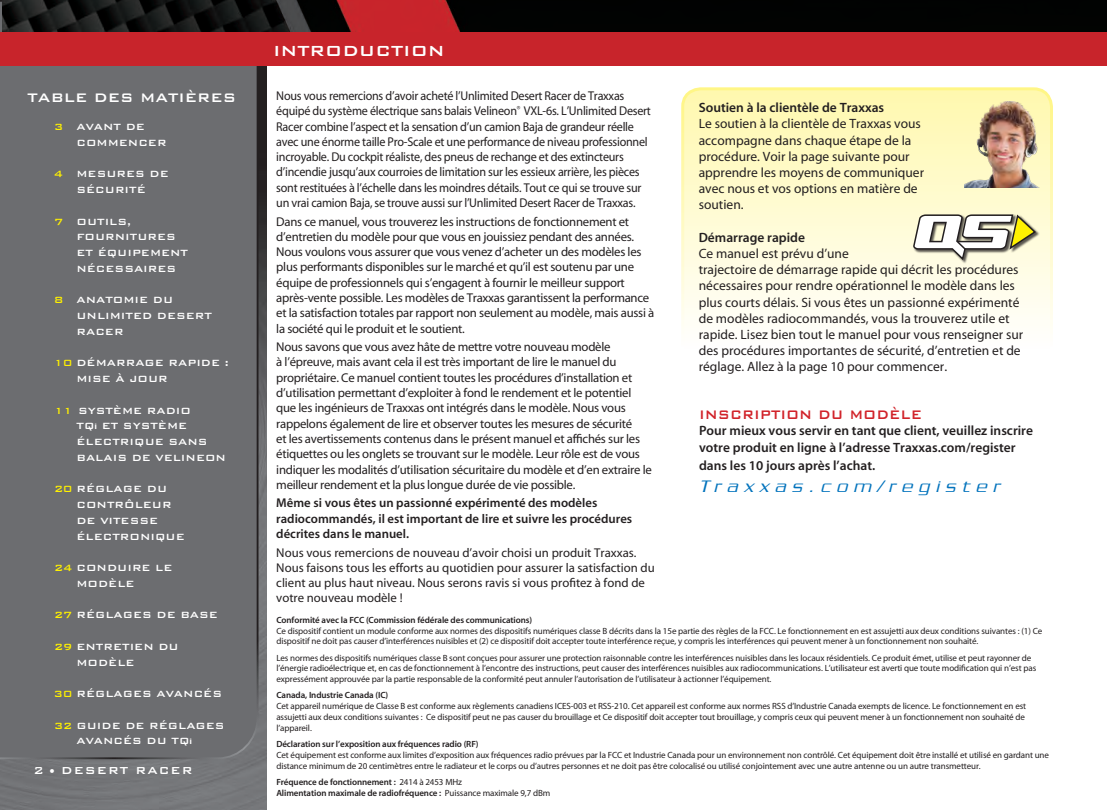
<style>
.page{position:relative;width:1107px;height:810px;background:#fff}
.page>*{position:absolute;margin:0;border:0;box-sizing:border-box;transform-origin:0 0}
.t1{font:19.5px "Bank Gothic Medium BT";color:#fff}
.t2{font:italic 300 18px "Serpentine";letter-spacing:.35em;color:#0072bc}
.t3{font:16.5px "Bank Gothic Medium BT";color:#d1232a;scale:.91 1}
.t4{font:16.5px "Bank Gothic Medium BT";color:#fff}
.t5{font:13.5px/16.2px "Myriad";color:#231f20}
.t6{font:600 13.5px/16.6px "Myriad";color:#231f20}
.t7{font:13.5px "Bank Gothic Medium BT";letter-spacing:.075em;color:#fff}
.t8{font:12.75px/15.3px "Myriad";letter-spacing:-.02em;color:#231f20}
.t9{font:12.75px/15.3px "Myriad";letter-spacing:-.02em;color:#231f20;scale:.95 1}
.t10{font:12.75px/15.3px "Myriad";color:#231f20}
.t11{font:600 12.75px/15.3px "Myriad";color:#231f20}
.t12{font:12px/15.8px "Bank Gothic Medium BT";color:#fff}
.t13{font:9px/10.8px "Myriad";letter-spacing:-.01em;color:#231f20}
.t14{font:600 9px/10.8px "Myriad";letter-spacing:-.01em;color:#231f20}
.s1{color:#fff101}
.s2{font-family:"Arial";font-weight:700;font-size:7.5px}
.s3{font-weight:600}
.s4{font-weight:400}
</style>
<div class="page">
<img style="left:0;top:67px;width:267px;height:743px">
<div style="left:0;top:0;width:259px;height:760px;background:#6c6d70"></div>
<img style="left:3px;top:0;width:1104px;height:32px">
<div style="left:0;top:32px;width:1107px;height:34px;background:#c8242b"></div>
<svg style="left:685px;top:91px;width:364px;height:226px"></svg>
<div style="left:681px;top:87px;width:372px;height:354px;border:3px solid #fff;border-radius:18px"></div>
<div style="left:913px;top:215px;width:127px;height:49px;background:#231f20;opacity:.75"></div>
<svg style="left:912px;top:213px;width:125px;height:49px"></svg>
<img style="left:965px;top:101px;width:75px;height:87px">
<p class="t4" style="left:28px;top:89px;width:210px">TABLE DES MATIÈRES</p>
<p class="t12" style="left:76px;top:119px;width:92px;text-indent:-22px"><span class="s1">3</span> AVANT DE<br>COMMENCER</p>
<p class="t12" style="left:54px;top:166px;width:116px;text-align:center"><span class="s1">4</span> MESURES DE<br>SÉCURITÉ</p>
<p class="t12" style="left:76px;top:213px;width:113px;text-indent:-22px"><span class="s1">7</span> OUTILS,<br>FOURNITURES<br>ET ÉQUIPEMENT<br>NÉCESSAIRES</p>
<p class="t12" style="left:76px;top:292px;width:137px;text-indent:-22px"><span class="s1">8</span> ANATOMIE DU<br>UNLIMITED DESERT<br>RACER</p>
<p class="t12" style="left:76px;top:355px;width:154px;text-indent:-23px"><span class="s1">10</span> DÉMARRAGE RAPIDE :<br>MISE À JOUR</p>
<p class="t12" style="left:76px;top:402px;width:151px;text-indent:-22px"><span class="s1">11</span> SYSTÈME RADIO<br>TQ<span class="s2">i</span> ET SYSTÈME<br>ÉLECTRIQUE SANS<br>BALAIS DE VELINEON</p>
<p class="t12" style="left:76px;top:481px;width:110px;text-indent:-22px"><span class="s1">20</span> RÉGLAGE DU<br>CONTRÔLEUR<br>DE VITESSE<br>ÉLECTRONIQUE</p>
<p class="t12" style="left:76px;top:560px;width:98px;text-indent:-22px"><span class="s1">24</span> CONDUIRE LE<br>MODÈLE</p>
<p class="t12" style="left:54px;top:607px;width:165px"><span class="s1">27</span> RÉGLAGES DE BASE</p>
<p class="t12" style="left:76px;top:639px;width:104px;text-indent:-22px"><span class="s1">29</span> ENTRETIEN DU<br>MODÈLE</p>
<p class="t12" style="left:54px;top:686px;width:170px"><span class="s1">30</span> RÉGLAGES AVANCÉS</p>
<p class="t12" style="left:76px;top:717px;width:150px;text-indent:-22px"><span class="s1">32</span> GUIDE DE RÉGLAGES<br>AVANCÉS DU TQ<span class="s2">i</span></p>
<h3 class="t7" style="left:33px;top:763px;width:161px">2 • DESERT RACER</h3>
<p class="t1" style="left:273px;top:41px;width:173px">INTRODUCTION</p>
<p class="t9" style="left:276px;top:89px;width:396px">Nous vous remercions d’avoir acheté l’Unlimited Desert Racer de Traxxas équipé du système électrique sans balais Velineon<sup>®</sup> VXL-6s. L’Unlimited Desert Racer combine l’aspect et la sensation d’un camion Baja de grandeur réelle avec une énorme taille Pro-Scale et une performance de niveau professionnel incroyable. Du cockpit réaliste, des pneus de rechange et des extincteurs d’incendie jusqu’aux courroies de limitation sur les essieux arrière, les pièces sont restituées à l’échelle dans les moindres détails. Tout ce qui se trouve sur un vrai camion Baja, se trouve aussi sur l’Unlimited Desert Racer de Traxxas.</p>
<p class="t8" style="left:276px;top:214px;width:380px">Dans ce manuel, vous trouverez les instructions de fonctionnement et d’entretien du modèle pour que vous en jouissiez pendant des années.<br>Nous voulons vous assurer que vous venez d’acheter un des modèles les plus performants disponibles sur le marché et qu’il est soutenu par une équipe de professionnels qui s’engagent à fournir le meilleur support après-vente possible. Les modèles de Traxxas garantissent la performance et la satisfaction totales par rapport non seulement au modèle, mais aussi à la société qui le produit et le soutient.</p>
<p class="t8" style="left:276px;top:340px;width:377px">Nous savons que vous avez hâte de mettre votre nouveau modèle<br>à l’épreuve, mais avant cela il est très important de lire le manuel du propriétaire. Ce manuel contient toutes les procédures d’installation et d’utilisation permettant d’exploiter à fond le rendement et le potentiel que les ingénieurs de Traxxas ont intégrés dans le modèle. Nous vous rappelons également de lire et observer toutes les mesures de sécurité<br>et les avertissements contenus dans le présent manuel et affichés sur les étiquettes ou les onglets se trouvant sur le modèle. Leur rôle est de vous indiquer les modalités d’utilisation sécuritaire du modèle et d’en extraire le meilleur rendement et la plus longue durée de vie possible.</p>
<p class="t11" style="left:276px;top:496px;width:358px">Même si vous êtes un passionné expérimenté des modèles radiocommandés, il est important de lire et suivre les procédures décrites dans le manuel.</p>
<p class="t10" style="left:276px;top:545px;width:380px">Nous vous remercions de nouveau d’avoir choisi un produit Traxxas.<br>Nous faisons tous les efforts au quotidien pour assurer la satisfaction du client au plus haut niveau. Nous serons ravis si vous profitez à fond de votre nouveau modèle !</p>
<p class="t6" style="left:699px;top:100px;width:187px">Soutien à la clientèle de Traxxas</p>
<p class="t5" style="left:699px;top:116px;width:227px">Le soutien à la clientèle de Traxxas vous accompagne dans chaque étape de la procédure. Voir la page suivante pour apprendre les moyens de communiquer avec nous et vos options en matière de soutien.</p>
<p class="t6" style="left:699px;top:229px;width:108px">Démarrage rapide</p>
<p class="t5" style="left:699px;top:246px;width:326px">Ce manuel est prévu d’une<br>trajectoire de démarrage rapide qui décrit les procédures nécessaires pour rendre opérationnel le modèle dans les plus courts délais. Si vous êtes un passionné expérimenté de modèles radiocommandés, vous la trouverez utile et rapide. Lisez bien tout le manuel pour vous renseigner sur des procédures importantes de sécurité, d’entretien et de réglage. Allez à la page 10 pour commencer.</p>
<p class="t3" style="left:699px;top:405px;width:246px">INSCRIPTION DU MODÈLE</p>
<p class="t6" style="left:699px;top:423px;width:335px">Pour mieux vous servir en tant que client, veuillez inscrire votre produit en ligne à l’adresse Traxxas.com/register</p>
<p class="t6" style="left:699px;top:458px;width:178px">dans les 10 jours après l’achat.</p>
<p class="t2" style="left:699px;top:477px;width:302px">Traxxas.com/register</p>
<p class="t14" style="left:276px;top:615px;width:257px">Conformité avec la FCC (Commission fédérale des communications)</p>
<p class="t13" style="left:276px;top:626px;width:767px">Ce dispositif contient un module conforme aux normes des dispositifs numériques classe B décrits dans la 15e partie des règles de la FCC. Le fonctionnement en est assujetti aux deux conditions suivantes : (1) Ce dispositif ne doit pas causer d’interférences nuisibles et (2) ce dispositif doit accepter toute interférence reçue, y compris les interférences qui peuvent mener à un fonctionnement non souhaité.</p>
<p class="t13" style="left:276px;top:653px;width:761px">Les normes des dispositifs numériques classe B sont conçues pour assurer une protection raisonnable contre les interférences nuisibles dans les locaux résidentiels. Ce produit émet, utilise et peut rayonner de l’énergie radioélectrique et, en cas de fonctionnement à l’encontre des instructions, peut causer des interférences nuisibles aux radiocommunications. L’utilisateur est averti que toute modification qui n’est pas expressément approuvée par la partie responsable de la conformité peut annuler l’autorisation de l’utilisateur à actionner l’équipement.</p>
<p class="t14" style="left:276px;top:690px;width:113px">Canada, Industrie Canada (IC)</p>
<p class="t13" style="left:276px;top:701px;width:751px">Cet appareil numérique de Classe B est conforme aux règlements canadiens ICES-003 et RSS-210. Cet appareil est conforme aux normes RSS d’Industrie Canada exempts de licence. Le fonctionnement en est assujetti aux deux conditions suivantes : Ce dispositif peut ne pas causer du brouillage et Ce dispositif doit accepter tout brouillage, y compris ceux qui peuvent mener à un fonctionnement non souhaité de l’appareil.</p>
<p class="t13" style="left:276px;top:739px;width:774px"><span class="s3">Déclaration sur l’exposition aux fréquences radio (RF)<br></span>Cet équipement est conforme aux limites d’exposition aux fréquences radio prévues par la FCC et Industrie Canada pour un environnement non contrôlé. Cet équipement doit être installé et utilisé en gardant une distance minimum de 20 centimètres entre le radiateur et le corps ou d’autres personnes et ne doit pas être colocalisé ou utilisé conjointement avec une autre antenne ou un autre transmetteur.</p>
<p class="t14" style="left:276px;top:777px;width:276px">Fréquence de fonctionnement : <span class="s4">2414 à 2453 MHz<br></span>Alimentation maximale de radiofréquence : <span class="s4">Puissance maximale 9,7 dBm</span></p>
</div>
